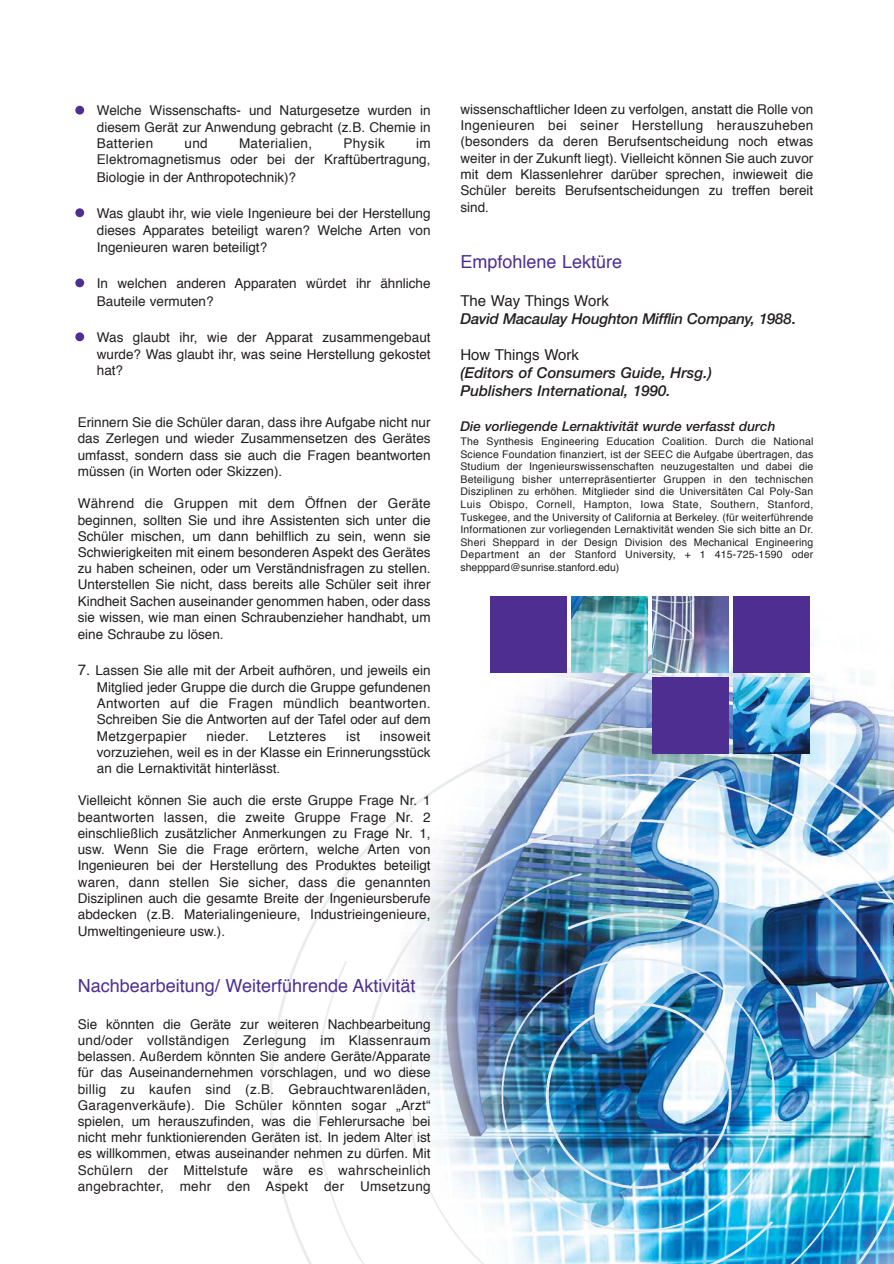
<style>
.page{position:relative;width:894px;height:1264px;background:#fff}
.page>*{position:absolute;margin:0;border:0;box-sizing:border-box;transform-origin:0 0}
.t1{font:18px "Helvetica";color:#4e2f91}
.t2{font:italic 500 15px/18.1px "Helvetica Neue";color:#231f20}
.t3{font:15px "Helvetica";color:#231f20}
.t4{font:13.5px/16.4px "Helvetica";color:#231f20;text-align:justify}
.t5{font:italic 500 13.5px "Helvetica Neue";color:#231f20}
.t6{font:13.5px "Helvetica";letter-spacing:.02em;color:#231f20}
.t7{font:10.5px/12.6px "Helvetica";color:#231f20;text-align:justify}
.s1{font-size:15px}
.s2{font-style:normal}
</style>
<div class="page">
<img style="left:75px;top:105px;width:819px;height:1158px">
<p class="t4" style="left:97px;top:103px;width:335px;text-indent:-19px"><span class="s1">•</span> Welche Wissenschafts- und Naturgesetze wurden in diesem Gerät zur Anwendung gebracht (z.B. Chemie in Batterien</p>
<p class="t4" style="left:185px;top:136px;width:25px">und</p>
<p class="t6" style="left:239px;top:138px;width:75px">Materialien,</p>
<p class="t4" style="left:343px;top:136px;width:43px">Physik</p>
<p class="t4" style="left:97px;top:136px;width:335px;line-height:16.8px;text-indent:319px">im Elektromagnetismus oder bei der Kraftübertragung, Biologie in der Anthropotechnik)?</p>
<p class="t4" style="left:97px;top:205px;width:335px;line-height:17.1px;text-indent:-19px"><span class="s1">•</span> Was glaubt ihr, wie viele Ingenieure bei der Herstellung dieses Apparates beteiligt waren? Welche Arten von Ingenieuren waren beteiligt?</p>
<p class="t4" style="left:97px;top:275px;width:335px;line-height:18px;text-indent:-19px"><span class="s1">•</span> In welchen anderen Apparaten würdet ihr ähnliche<br>Bauteile vermuten?</p>
<p class="t4" style="left:97px;top:330px;width:335px;text-indent:-19px"><span class="s1">•</span> Was glaubt ihr, wie der Apparat zusammengebaut wurde? Was glaubt ihr, was seine Herstellung gekostet hat?</p>
<p class="t4" style="left:78px;top:415px;width:354px">Erinnern Sie die Schüler daran, dass ihre Aufgabe nicht nur das Zerlegen und wieder Zusammensetzen des Gerätes umfasst, sondern dass sie auch die Fragen beantworten müssen (in Worten oder Skizzen).</p>
<p class="t4" style="left:78px;top:496px;width:354px">Während die Gruppen mit dem Öffnen der Geräte beginnen, sollten Sie und ihre Assistenten sich unter die Schüler mischen, um dann behilflich zu sein, wenn sie Schwierigkeiten mit einem besonderen Aspekt des Gerätes zu haben scheinen, oder um Verständnisfragen zu stellen.<br>Unterstellen Sie nicht, dass bereits alle Schüler seit ihrer Kindheit Sachen auseinander genommen haben, oder dass sie wissen, wie man einen Schraubenzieher handhabt, um eine Schraube zu lösen.</p>
<p class="t4" style="left:97px;top:663px;width:335px;text-indent:-19px"><span class="s1">7.</span> Lassen Sie alle mit der Arbeit aufhören, und jeweils ein Mitglied jeder Gruppe die durch die Gruppe gefundenen Antworten auf die Fragen mündlich beantworten.<br>Schreiben Sie die Antworten auf der Tafel oder auf dem Metzgerpapier</p>
<p class="t4" style="left:206px;top:728px;width:44px">nieder.</p>
<p class="t6" style="left:268px;top:730px;width:59px">Letzteres</p>
<p class="t4" style="left:346px;top:728px;width:16px">ist</p>
<p class="t4" style="left:97px;top:729px;width:335px;text-indent:283px">insoweit vorzuziehen, weil es in der Klasse ein Erinnerungsstück an die Lernaktivität hinterlässt.</p>
<p class="t4" style="left:78px;top:793px;width:354px">Vielleicht können Sie auch die erste Gruppe Frage Nr. 1 beantworten lassen, die zweite Gruppe Frage Nr. 2 einschließlich zusätzlicher Anmerkungen zu Frage Nr. 1, usw. Wenn Sie die Frage erörtern, welche Arten von Ingenieuren bei der Herstellung des Produktes beteiligt waren, dann stellen Sie sicher, dass die genannten Disziplinen auch die gesamte Breite der Ingenieursberufe abdecken (z.B. Materialingenieure, Industrieingenieure, Umweltingenieure usw.).</p>
<h1 class="t1" style="left:78px;top:978px;width:339px">Nachbearbeitung/ Weiterführende Aktivität</h1>
<p class="t4" style="left:78px;top:1017px;width:354px">Sie könnten die Geräte zur weiteren Nachbearbeitung und/oder vollständigen Zerlegung im Klassenraum belassen. Außerdem könnten Sie andere Geräte/Apparate für das Auseinandernehmen vorschlagen, und wo diese billig zu kaufen sind (z.B. Gebrauchtwarenläden, Garagenverkäufe). Die Schüler könnten sogar „Arzt“ spielen, um herauszufinden, was die Fehlerursache bei nicht mehr funktionierenden Geräten ist. In jedem Alter ist es willkommen, etwas auseinander nehmen zu dürfen. Mit Schülern der Mittelstufe wäre es wahrscheinlich angebrachter, mehr den Aspekt der Umsetzung</p>
<p class="t4" style="left:460px;top:102px;width:354px">wissenschaftlicher Ideen zu verfolgen, anstatt die Rolle von Ingenieuren bei seiner Herstellung herauszuheben (besonders da deren Berufsentscheidung noch etwas weiter in der Zukunft liegt). Vielleicht können Sie auch zuvor mit dem Klassenlehrer darüber sprechen, inwieweit die Schüler bereits Berufsentscheidungen zu treffen bereit sind.</p>
<h1 class="t1" style="left:460px;top:254px;width:163px">Empfohlene Lektüre</h1>
<p class="t3" style="left:460px;top:294px;width:150px">The Way Things Work</p>
<p class="t2" style="left:460px;top:311px;width:337px">David Macaulay Houghton Mifflin Company, 1988<span class="s2">.</span></p>
<p class="t3" style="left:460px;top:348px;width:120px">How Things Work</p>
<p class="t2" style="left:460px;top:365px;width:253px">(Editors of Consumers Guide, Hrsg.)<br>Publishers International, 1990.</p>
<p class="t5" style="left:460px;top:421px;width:316px">Die vorliegende Lernaktivität wurde verfasst durch</p>
<p class="t7" style="left:460px;top:436px;width:354px">The Synthesis Engineering Education Coalition. Durch die National Science Foundation finanziert, ist der SEEC die Aufgabe übertragen, das Studium der Ingenieurswissenschaften neuzugestalten und dabei die Beteiligung bisher unterrepräsentierter Gruppen in den technischen Disziplinen zu erhöhen. Mitglieder sind die Universitäten Cal Poly-San Luis Obispo, Cornell, Hampton, Iowa State, Southern, Stanford, Tuskegee, and the University of California at Berkeley. (für weiterführende Informationen zur vorliegenden Lernaktivität wenden Sie sich bitte an Dr.<br>Sheri Sheppard in der Design Division des Mechanical Engineering Department an der Stanford University, + 1 415-725-1590 oder shepppard@sunrise.stanford.edu)</p>
</div>
